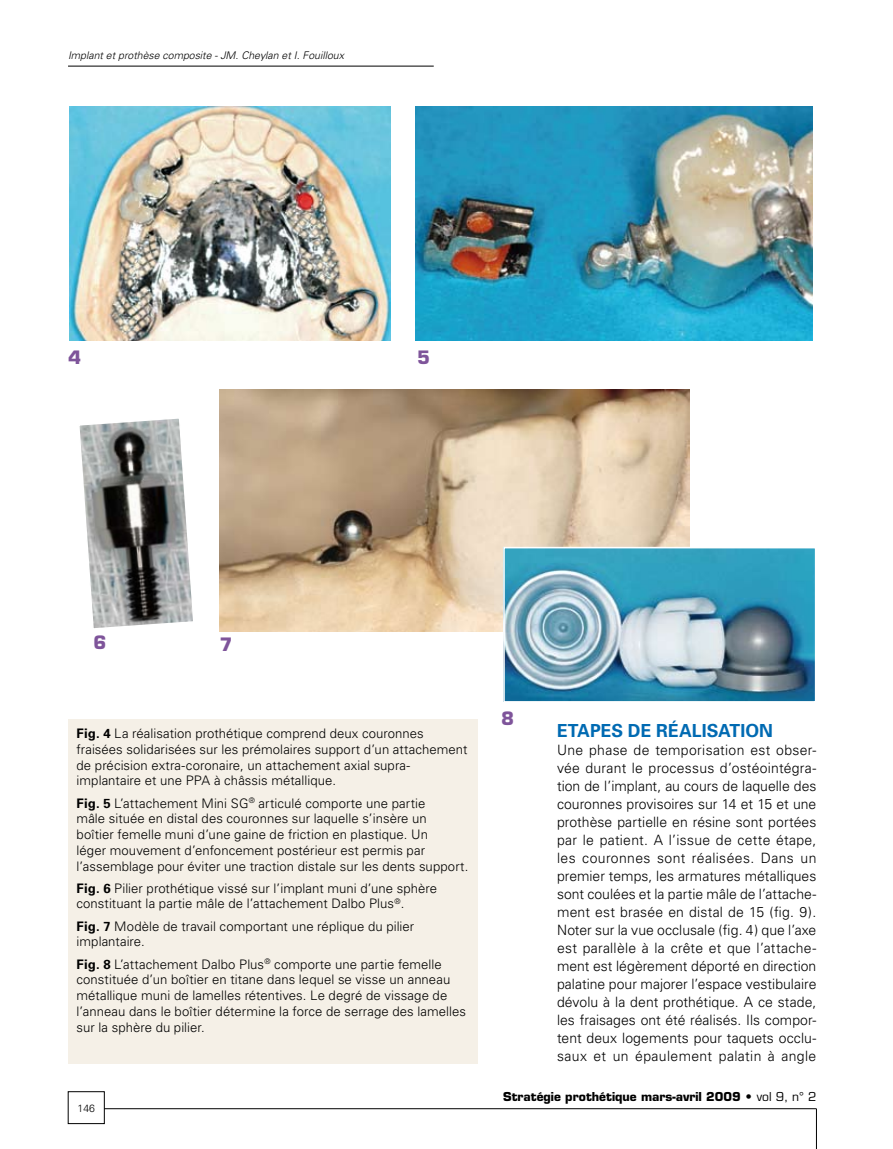
<style>
.page{position:relative;width:893px;height:1149px;background:#fff}
.page>*{position:absolute;margin:0;border:0;box-sizing:border-box;transform-origin:0 0}
.t1{font:700 18px "Univers";letter-spacing:.005em;color:#006ab2}
.t2{font:700 18px "Eurostile";color:#7e549a}
.t3{font:300 14.25px/18px "Univers";letter-spacing:.025em;color:#000;text-align:justify}
.t4{font:300 13.2px/15.8px "Univers";letter-spacing:.005em;color:#000}
.t5{font:700 12px "Eurostile";color:#000}
.t6{font:italic 300 10.5px "Univers";color:#000}
.t7{font:300 10.5px "Univers";color:#000}
.s1{font-weight:700}
.s2{font-weight:400}
</style>
<div class="page">
<hr style="left:104px;top:1108px;width:712px;height:1px;background:#000">
<hr style="left:68px;top:66px;width:366px;height:1px;background:#000">
<hr style="left:816px;top:1108px;width:1px;height:40px;background:#000">
<img style="left:69px;top:106px;width:322px;height:234px">
<img style="left:416px;top:106px;width:396px;height:235px">
<img style="left:220px;top:389px;width:470px;height:242px">
<svg style="left:79px;top:418px;width:114px;height:210px"></svg>
<div style="left:68px;top:719px;width:410px;height:344px;background:#f5f0e7"></div>
<img style="left:506px;top:549px;width:307px;height:150px">
<div style="left:503px;top:546px;width:313px;height:156px;border:2px solid #fff"></div>
<p class="t6" style="left:68px;top:49px;width:278px">Implant et prothèse composite - JM. Cheylan et I. Fouilloux</p>
<h1 class="t2" style="left:68px;top:345px;width:14px">4</h1>
<h1 class="t2" style="left:417px;top:345px;width:14px">5</h1>
<h1 class="t2" style="left:94px;top:630px;width:14px">6</h1>
<h1 class="t2" style="left:220px;top:632px;width:14px">7</h1>
<p class="t4" style="left:77px;top:725px;width:392px"><span class="s1">FIG. 4</span> La réalisation prothétique comprend deux couronnes fraisées solidarisées sur les prémolaires support d’un attachement de précision extra-coronaire, un attachement axial supra&shy;implantaire et une PPA à châssis métallique.</p>
<p class="t4" style="left:77px;top:794px;width:393px"><span class="s1">FIG. 5</span> L’attachement Mini SG<sup>®</sup> articulé comporte une partie<br>mâle située en distal des couronnes sur laquelle s’insère un<br>boîtier femelle muni d’une gaine de friction en plastique. Un<br>léger mouvement d’enfoncement postérieur est permis par l’assemblage pour éviter une traction distale sur les dents support.</p>
<p class="t4" style="left:77px;top:879px;width:362px"><span class="s1">FIG. 6</span> Pilier prothétique vissé sur l’implant muni d’une sphère constituant la partie mâle de l’attachement Dalbo Plus<sup>®</sup>.</p>
<p class="t4" style="left:77px;top:917px;width:339px"><span class="s1">FIG. 7</span> Modèle de travail comportant une réplique du pilier implantaire.</p>
<p class="t4" style="left:77px;top:955px;width:391px"><span class="s1">FIG. 8</span> L’attachement Dalbo Plus<sup>®</sup> comporte une partie femelle constituée d’un boîtier en titane dans lequel se visse un anneau métallique muni de lamelles rétentives. Le degré de vissage de l’anneau dans le boîtier détermine la force de serrage des lamelles sur la sphère du pilier.</p>
<p class="t7" style="left:77px;top:1101px;width:19px">146</p>
<h1 class="t2" style="left:501px;top:707px;width:14px">8</h1>
<h1 class="t1" style="left:557px;top:719px;width:217px">ETAPES DE RÉALISATION</h1>
<p class="t3" style="left:557px;top:740px;width:261px">Une phase de temporisation est obser&shy;vée durant le processus d’ostéointégra&shy;tion de l’implant, au cours de laquelle des couronnes provisoires sur 14 et 15 et une prothèse partielle en résine sont portées par le patient. A l’issue de cette étape, les couronnes sont réalisées. Dans un premier temps, les armatures métalliques sont coulées et la partie mâle de l’attache&shy;ment est brasée en distal de 15 (fig. 9).<br>Noter sur la vue occlusale (fig. 4) que l’axe est parallèle à la crête et que l’attache&shy;ment est légèrement déporté en direction palatine pour majorer l’espace vestibulaire dévolu à la dent prothétique. A ce stade, les fraisages ont été réalisés. Ils compor&shy;tent deux logements pour taquets occlu&shy;saux et un épaulement palatin à angle</p>
<p class="t5" style="left:503px;top:1089px;width:315px">Stratégie prothétique mars-avril 2009 • <span class="s2">vol 9, n° 2</span></p>
</div>
